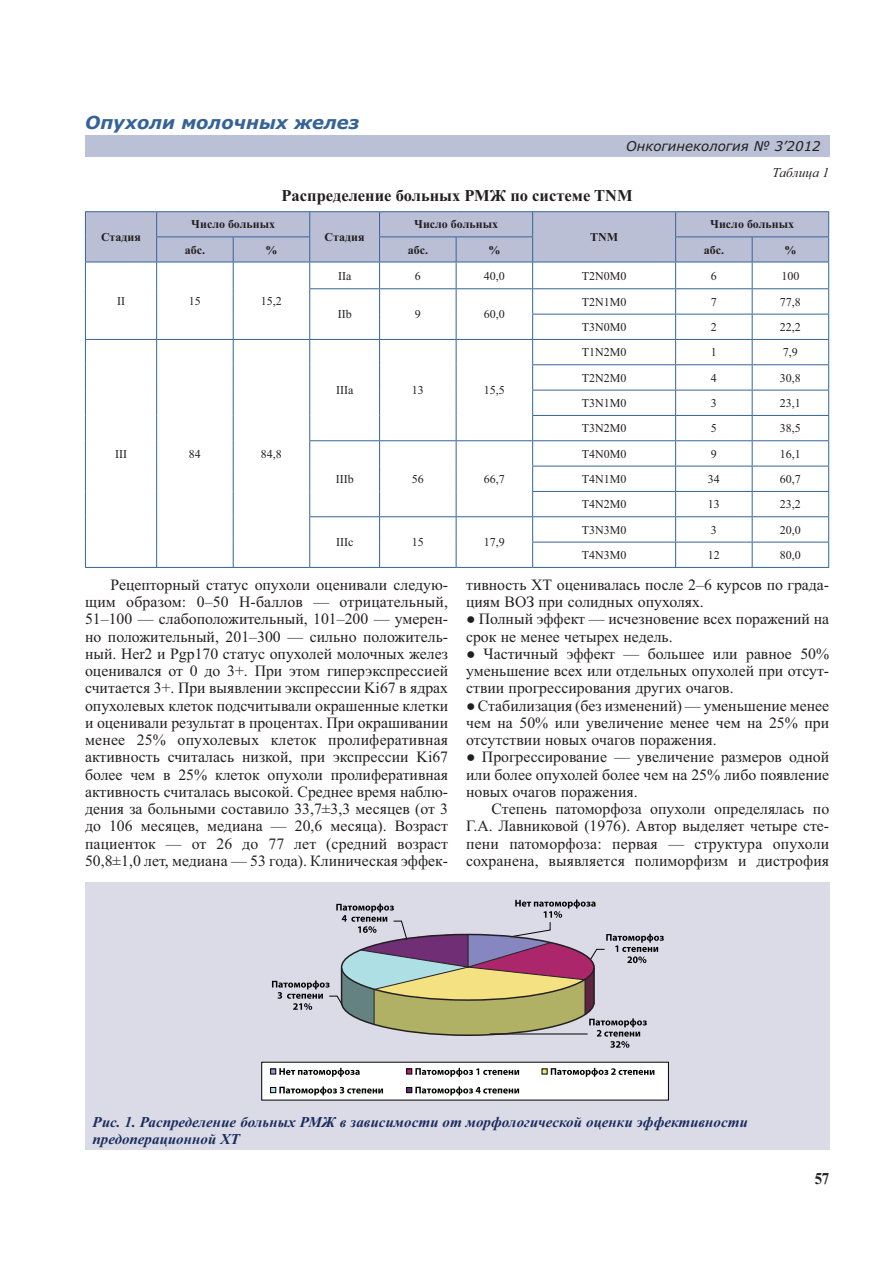
<style>
.page{position:relative;width:893px;height:1263px;background:#fff}
.page>*{position:absolute;margin:0;border:0;box-sizing:border-box;transform-origin:0 0}
.t1{font:italic 700 18px "Verdana";color:#366397}
.t2{font:700 16.5px "Times New Roman";color:#231f20}
.t3{font:700 16.5px "Times New Roman";color:#231f20;scale:.9 1}
.t4{font:15.75px/17.2px "Times New Roman";color:#231f20;text-align:justify}
.t5{font:italic 700 15px/17.2px "Times New Roman";color:#1b2c5d}
.t6{font:italic 13.5px "Verdana";color:#231f20}
.t7{font:italic 13.5px "Times New Roman";color:#231f20}
.t8{font:12px "Times New Roman";color:#231f20}
.t9{font:700 12px "Times New Roman";color:#231f20}
.s1{font-style:italic}
</style>
<div class="page">
<div style="left:85px;top:135px;width:744px;height:22px;background:#bac0d6"></div>
<hr style="left:85px;top:211px;width:72px;height:1px;background:#366397">
<hr style="left:157px;top:211px;width:76px;height:1px;background:#366397">
<hr style="left:233px;top:211px;width:147px;height:1px;background:#366397">
<hr style="left:380px;top:211px;width:76px;height:1px;background:#366397">
<hr style="left:456px;top:211px;width:220px;height:1px;background:#366397">
<hr style="left:676px;top:211px;width:76px;height:1px;background:#366397">
<hr style="left:752px;top:211px;width:77px;height:1px;background:#366397">
<hr style="left:85px;top:567px;width:225px;height:1px;background:#366397">
<hr style="left:310px;top:567px;width:146px;height:1px;background:#366397">
<hr style="left:456px;top:567px;width:77px;height:1px;background:#366397">
<svg style="left:85px;top:212px;width:744px;height:355px"></svg>
<hr style="left:533px;top:567px;width:296px;height:1px;background:#366397">
<div style="left:85px;top:882px;width:744px;height:268px;background:#dadbe7"></div>
<div style="left:262px;top:1062px;width:406px;height:38px;background:#fff"></div>
<svg style="left:270px;top:1068px;width:90px;height:9px"></svg>
<svg style="left:406px;top:1068px;width:113px;height:9px"></svg>
<svg style="left:542px;top:1068px;width:112px;height:9px"></svg>
<svg style="left:270px;top:1086px;width:113px;height:9px"></svg>
<svg style="left:406px;top:1086px;width:113px;height:9px"></svg>
<svg style="left:272px;top:899px;width:392px;height:149px"></svg>
<hr style="left:374px;top:989px;width:1px;height:35px;background:#231f20">
<hr style="left:584px;top:979px;width:1px;height:35px;background:#231f20">
<p class="t1" style="left:85px;top:116px;width:276px">Опухоли молочных желез</p>
<p class="t6" style="left:626px;top:141px;width:196px">Онкогинекология № 3’2012</p>
<p class="t7" style="left:772px;top:168px;width:58px">Таблица 1</p>
<p class="t9" style="left:101px;top:233px;width:42px">Стадия</p>
<p class="t2" style="left:282px;top:190px;width:353px">Распределение больных РМЖ по системе TNM</p>
<p class="t9" style="left:191px;top:220px;width:85px">Число больных</p>
<p class="t9" style="left:325px;top:233px;width:42px">Стадия</p>
<p class="t9" style="left:414px;top:220px;width:85px">Число больных</p>
<p class="t9" style="left:590px;top:233px;width:29px">TNM</p>
<p class="t9" style="left:710px;top:220px;width:85px">Число больных</p>
<p class="t9" style="left:185px;top:246px;width:22px">абс.</p>
<p class="t9" style="left:265px;top:246px;width:13px">%</p>
<p class="t9" style="left:408px;top:246px;width:22px">абс.</p>
<p class="t9" style="left:488px;top:246px;width:13px">%</p>
<p class="t9" style="left:704px;top:246px;width:22px">абс.</p>
<p class="t9" style="left:784px;top:246px;width:13px">%</p>
<p class="t8" style="left:117px;top:297px;width:9px">II</p>
<p class="t8" style="left:189px;top:297px;width:13px">15</p>
<p class="t8" style="left:261px;top:297px;width:22px">15,2</p>
<p class="t8" style="left:115px;top:449px;width:13px">III</p>
<p class="t8" style="left:189px;top:449px;width:13px">84</p>
<p class="t8" style="left:261px;top:449px;width:22px">84,8</p>
<p class="t8" style="left:338px;top:271px;width:15px">IIa</p>
<p class="t8" style="left:415px;top:271px;width:7px">6</p>
<p class="t8" style="left:484px;top:271px;width:22px">40,0</p>
<p class="t8" style="left:582px;top:271px;width:46px">T2N0M0</p>
<p class="t8" style="left:711px;top:271px;width:7px">6</p>
<p class="t8" style="left:781px;top:271px;width:19px">100</p>
<p class="t8" style="left:338px;top:310px;width:15px">IIb</p>
<p class="t8" style="left:415px;top:310px;width:7px">9</p>
<p class="t8" style="left:484px;top:310px;width:22px">60,0</p>
<p class="t8" style="left:582px;top:297px;width:46px">T2N1M0</p>
<p class="t8" style="left:711px;top:297px;width:7px">7</p>
<p class="t8" style="left:780px;top:297px;width:22px">77,8</p>
<p class="t8" style="left:582px;top:323px;width:46px">T3N0M0</p>
<p class="t8" style="left:711px;top:323px;width:7px">2</p>
<p class="t8" style="left:780px;top:323px;width:22px">22,2</p>
<p class="t8" style="left:336px;top:386px;width:19px">IIIa</p>
<p class="t8" style="left:412px;top:386px;width:13px">13</p>
<p class="t8" style="left:484px;top:386px;width:22px">15,5</p>
<p class="t8" style="left:336px;top:475px;width:19px">IIIb</p>
<p class="t8" style="left:412px;top:475px;width:13px">56</p>
<p class="t8" style="left:484px;top:475px;width:22px">66,7</p>
<p class="t8" style="left:336px;top:538px;width:19px">IIIc</p>
<p class="t8" style="left:412px;top:538px;width:13px">15</p>
<p class="t8" style="left:484px;top:538px;width:22px">17,9</p>
<p class="t8" style="left:582px;top:348px;width:46px">T1N2M0</p>
<p class="t8" style="left:711px;top:348px;width:7px">1</p>
<p class="t8" style="left:783px;top:348px;width:16px">7,9</p>
<p class="t8" style="left:582px;top:373px;width:46px">T2N2M0</p>
<p class="t8" style="left:711px;top:373px;width:7px">4</p>
<p class="t8" style="left:780px;top:373px;width:22px">30,8</p>
<p class="t8" style="left:582px;top:399px;width:46px">T3N1M0</p>
<p class="t8" style="left:711px;top:399px;width:7px">3</p>
<p class="t8" style="left:780px;top:399px;width:22px">23,1</p>
<p class="t8" style="left:582px;top:424px;width:46px">T3N2M0</p>
<p class="t8" style="left:711px;top:424px;width:7px">5</p>
<p class="t8" style="left:780px;top:424px;width:22px">38,5</p>
<p class="t8" style="left:582px;top:449px;width:46px">T4N0M0</p>
<p class="t8" style="left:711px;top:449px;width:7px">9</p>
<p class="t8" style="left:780px;top:449px;width:22px">16,1</p>
<p class="t8" style="left:582px;top:475px;width:46px">T4N1M0</p>
<p class="t8" style="left:708px;top:475px;width:13px">34</p>
<p class="t8" style="left:780px;top:475px;width:22px">60,7</p>
<p class="t8" style="left:582px;top:500px;width:46px">T4N2M0</p>
<p class="t8" style="left:708px;top:500px;width:13px">13</p>
<p class="t8" style="left:780px;top:500px;width:22px">23,2</p>
<p class="t8" style="left:582px;top:525px;width:46px">T3N3M0</p>
<p class="t8" style="left:711px;top:525px;width:7px">3</p>
<p class="t8" style="left:780px;top:525px;width:22px">20,0</p>
<p class="t8" style="left:582px;top:551px;width:46px">T4N3M0</p>
<p class="t8" style="left:708px;top:551px;width:13px">12</p>
<p class="t8" style="left:780px;top:551px;width:22px">80,0</p>
<p class="t4" style="left:85px;top:577px;width:365px;text-indent:26px">Ре цеп тор ный ста тус опу хо ли оце ни ва ли сле ду ю&shy;щим об ра зом: 0–50 Н-бал лов — от ри ца тель ный, 51–100 — сла бо по ло жи тель ный, 101–200 — уме рен&shy;но по ло жи тель ный, 201–300 — силь но по ло жи тель&shy;ный. Her2 и Pgp170 ста тус опу хо лей мо лоч ных же лез оце ни вал ся от 0 до 3+. При этом ги пер эк с прес си ей счи та ет ся 3+. При вы яв ле нии экс прес сии Ki67 в яд рах опу хо ле вых кле ток под счи ты ва ли ок ра шен ные клет ки и оце ни ва ли ре зуль тат в про цен тах. При ок ра ши ва нии ме нее 25% опу хо ле вых кле ток про ли фе ра тив ная ак тив ность счи та лась низ кой, при экс прес сии Ki67 бо лее чем в 25% кле ток опу хо ли про ли фе ра тив ная ак тив ность счи та лась вы со кой. Сред нее вре мя на блю&shy;де ния за боль ны ми со ста ви ло 33,7±3,3 ме ся цев (от 3 до 106 ме ся цев, ме ди а на — 20,6 ме ся ца). Воз раст па ци ен ток — от 26 до 77 лет (сред ний воз раст 50,8±1,0 лет, ме ди а на — 53 го да). Кли ни че с кая эф фек-</p>
<p class="t4" style="left:466px;top:577px;width:365px">тив ность ХТ оце ни ва лась по сле 2–6 кур сов по гра да&shy;ци ям ВОЗ при со лид ных опу хо лях.</p>
<p class="t4" style="left:466px;top:612px;width:365px"><span class="s1">●</span> Пол ный эф фект — ис чез но ве ние всех по ра же ний на срок не ме нее че ты рех не дель.</p>
<p class="t4" style="left:466px;top:646px;width:365px"><span class="s1">●</span> Ча с тич ный эф фект — боль шее или рав ное 50% умень ше ние всех или от дель ных опу хо лей при от сут&shy;ст вии про грес си ро ва ния дру гих оча гов.</p>
<p class="t4" style="left:466px;top:698px;width:365px"><span class="s1">●</span> Ста би ли за ция (без из ме не ний) — умень ше ние ме нее чем на 50% или уве ли че ние ме нее чем на 25% при от сут ст вии но вых оча гов по ра же ния.</p>
<p class="t4" style="left:466px;top:750px;width:365px"><span class="s1">●</span> Про грес си ро ва ние — уве ли че ние раз ме ров од ной или бо лее опу хо лей бо лее чем на 25% ли бо по яв ле ние но вых оча гов по ра же ния.</p>
<p class="t4" style="left:466px;top:802px;width:365px;text-indent:26px">Сте пень па то мор фо за опу хо ли оп ре де ля лась по Г.А. Лав ни ко вой (1976). Ав тор вы де ля ет че ты ре сте&shy;пе ни па то мор фо за: пер вая — струк ту ра опу хо ли со хра не на, вы яв ля ет ся по ли мор физм и дис тро фия</p>
<p class="t5" style="left:93px;top:1113px;width:657px">Ри с. 1. Рас пре де ле ние боль ных РМЖ в за ви си мо с ти от мор фо ло ги че с кой оцен ки эф фек тив но с ти пре до пе ра ци он ной ХТ</p>
<p class="t3" style="left:815px;top:1173px;width:18px">57</p>
</div>
